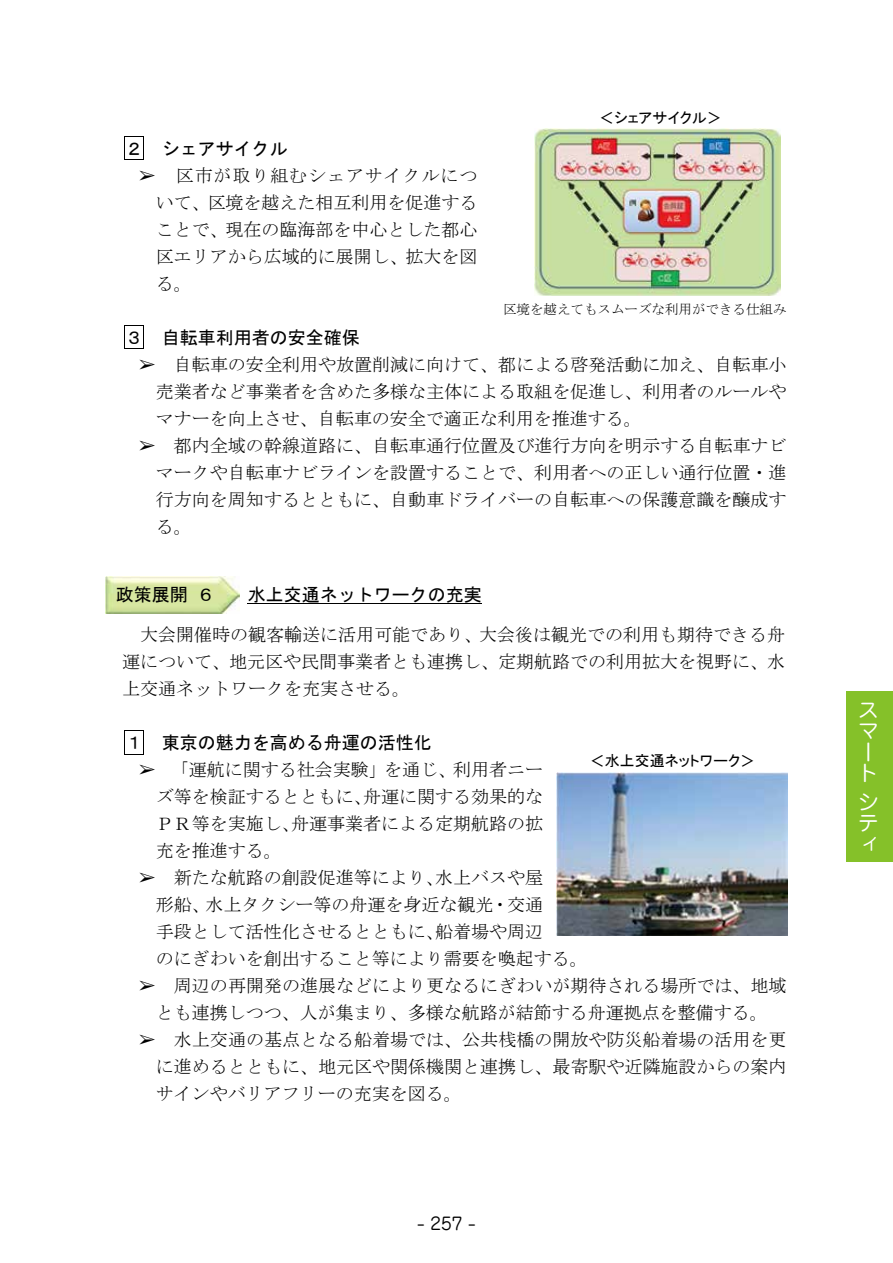
<style>
.page{position:relative;width:893px;height:1263px;background:#fff}
.page>*{position:absolute;margin:0;border:0;box-sizing:border-box;transform-origin:0 0}
.t1{font:21.3px/21.3px "Jun 201 Pro";color:#fff}
.t2{font:18px/27px "MS Mincho";color:#000;text-align:justify}
.t3{font:18px "MS Gothic";color:#000}
.t4{font:16.95px "Jun 201 Pro";color:#000}
.t5{font:15px "MS P Gothic";color:#000}
.t6{font:13.5px "MS Mincho";color:#000}
</style>
<div class="page">
<div style="left:846px;top:692px;width:47px;height:170px;background:#85c129"></div>
<svg style="left:124px;top:136px;width:20px;height:24px"></svg>
<svg style="left:124px;top:325px;width:20px;height:24px"></svg>
<svg style="left:124px;top:730px;width:20px;height:25px"></svg>
<hr style="left:248px;top:603px;width:234px;height:1px;background:#000">
<img style="left:106px;top:576px;width:133px;height:37px">
<img style="left:556px;top:772px;width:231px;height:163px">
<img style="left:535px;top:128px;width:246px;height:167px">
<p class="t5" style="left:599px;top:110px;width:124px">＜シェアサイクル＞</p>
<p class="t3" style="left:125px;top:139px;width:164px">２ シェアサイクル</p>
<p class="t2" style="left:156px;top:162px;width:323px;text-indent:-18px">➢ 区市が取り組むシェアサイクルについて、区境を越えた相互利用を促進することで、現在の臨海部を中心とした都心区エリアから広域的に展開し、拡大を図る。</p>
<p class="t3" style="left:125px;top:328px;width:236px">３ 自転車利用者の安全確保</p>
<p class="t2" style="left:156px;top:351px;width:632px;text-indent:-18px">➢ 自転車の安全利用や放置削減に向けて、都による啓発活動に加え、自転車小売業者など事業者を含めた多様な主体による取組を促進し、利用者のルールやマナーを向上させ、自転車の安全で適正な利用を推進する。</p>
<p class="t2" style="left:156px;top:432px;width:632px;text-indent:-18px">➢ 都内全域の幹線道路に、自転車通行位置及び進行方向を明示する自転車ナビマークや自転車ナビラインを設置することで、利用者への正しい通行位置・進行方向を周知するとともに、自動車ドライバーの自転車への保護意識を醸成する。</p>
<p class="t6" style="left:503px;top:302px;width:285px">区境を越えてもスムーズな利用ができる仕組み</p>
<p class="t3" style="left:116px;top:585px;width:100px">政策展開 ６</p>
<p class="t3" style="left:248px;top:585px;width:236px">水上交通ネットワークの充実</p>
<p class="t2" style="left:122px;top:621px;width:664px;text-indent:18px">大会開催時の観客輸送に活用可能であり、大会後は観光での利用も期待できる舟運について、地元区や民間事業者とも連携し、定期航路での利用拡大を視野に、水上交通ネットワークを充実させる。</p>
<p class="t3" style="left:125px;top:733px;width:308px">１ 東京の魅力を高める舟運の活性化</p>
<p class="t2" style="left:156px;top:756px;width:389px;text-indent:-18px">➢ 「運航に関する社会実験」を通じ、利用者ニーズ等を検証するとともに、舟運に関する効果的なＰＲ等を実施し、舟運事業者による定期航路の拡充を推進する。</p>
<p class="t2" style="left:156px;top:864px;width:433px;text-align:left;text-indent:-18px">➢ 新たな航路の創設促進等により、水上バスや屋<br>形船、水上タクシー等の舟運を身近な観光・交通<br>手段として活性化させるとともに、船着場や周辺<br>のにぎわいを創出すること等により需要を喚起する。</p>
<p class="t2" style="left:138px;top:972px;width:650px;text-align:center">➢ 周辺の再開発の進展などにより更なるにぎわいが期待される場所では、地域とも連携しつつ、人が集まり、多様な航路が結節する舟運拠点を整備する。</p>
<p class="t2" style="left:156px;top:1026px;width:632px;text-indent:-18px">➢ 水上交通の基点となる船着場では、公共桟橋の開放や防災船着場の活用を更に進めるとともに、地元区や関係機関と連携し、最寄駅や近隣施設からの案内サインやバリアフリーの充実を図る。</p>
<p class="t5" style="left:590px;top:753px;width:167px">＜水上交通ネットワーク＞</p>
<p class="t4" style="left:417px;top:1210px;width:60px">- 257 -</p>
<p class="t1" style="left:858px;top:696px;width:21px">スマート</p>
<p class="t1" style="left:858px;top:789px;width:21px;text-align:justify">シティ</p>
</div>
